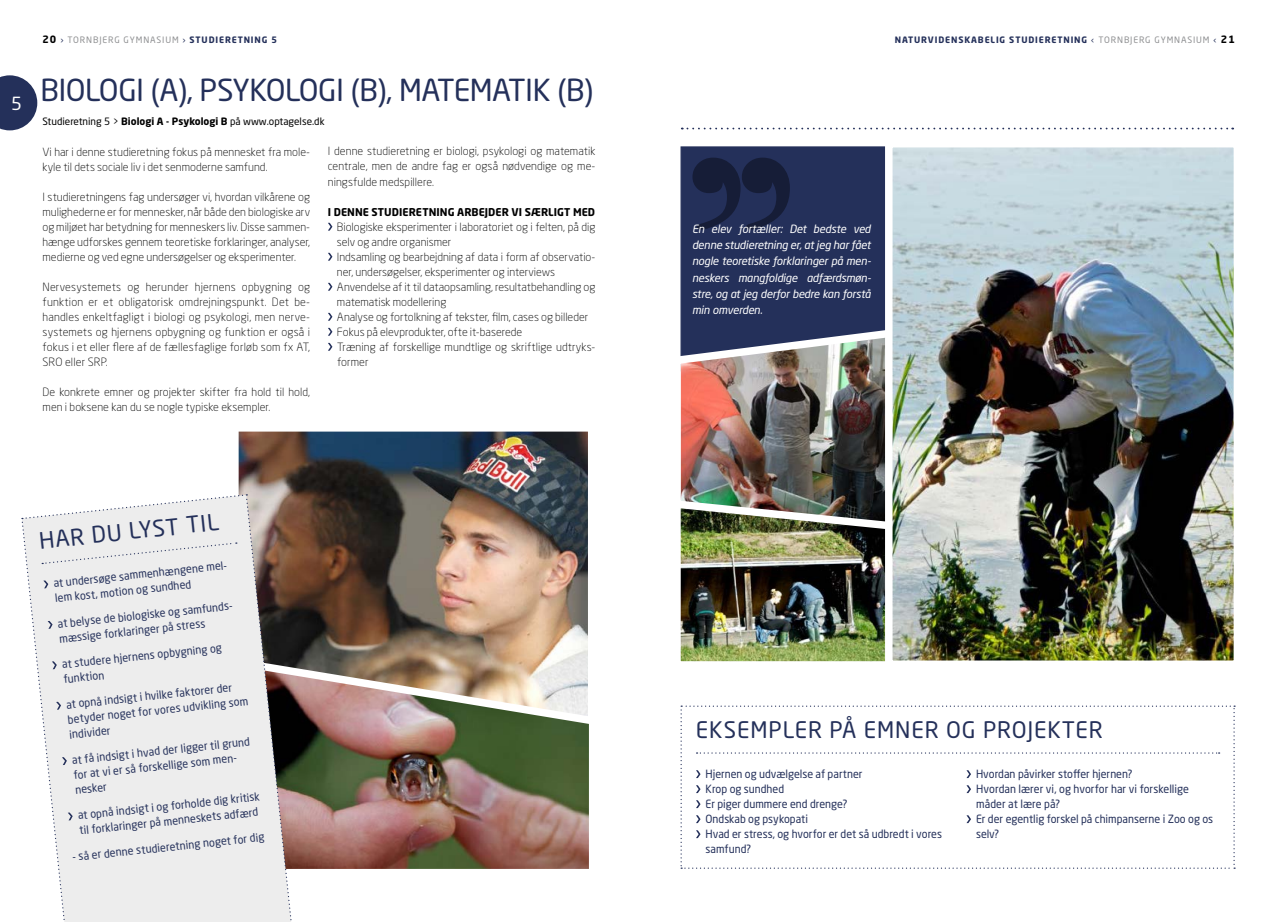
<style>
.page{position:relative;width:1276px;height:922px;background:#fff}
.page>*{position:absolute;margin:0;border:0;box-sizing:border-box;transform-origin:0 0}
.t1{font:30px "Neo Sans Std";letter-spacing:-.015em;color:#24305a}
.t2{font:22.5px "Neo Sans Std";letter-spacing:.04em;color:#24305a}
.t3{font:17.88px "Neo Sans Std";color:#fff}
.t4{font:300 11.25px/15px "Neo Sans Std";color:#000}
.t5{font:11.25px/15px "Neo Sans Std";color:#24305a;scale:.95 1}
.t6{font:italic 11.25px/16.2px "Neo Sans Std";letter-spacing:-.015em;color:#fff;text-align:justify}
.t7{font:700 10.62px "Neo Sans Std";letter-spacing:.005em;color:#000}
.t8{font:10px "Neo Sans Std";color:#000}
.t9{font:700 8.75px "Neo Sans Std";letter-spacing:.1em;color:#24305a}
.t10{font:8.75px "Neo Sans Std";letter-spacing:.1em;color:#8f9092}
.s1{font-weight:700;font-size:10px;color:#000}
.s2{color:#24305a}
.s3{font-weight:700;color:#24305a}
.s4{font-weight:400}
.s5{font-weight:400;color:#8f9092}
.s6{font-size:10px;color:#000}
.s7{font-weight:700}
</style>
<div class="page">
<div style="left:680px;top:146px;width:231px;height:225px;background:#24305a;border:1px solid #24305a"></div>
<img style="left:294px;top:729px;width:293px;height:138px">
<div style="left:255px;top:636px;width:341px;height:240px;border:8px solid #fff"></div>
<img style="left:238px;top:431px;width:358px;height:298px">
<svg style="left:328px;top:223px;width:4px;height:7px"></svg>
<svg style="left:328px;top:253px;width:4px;height:7px"></svg>
<svg style="left:328px;top:283px;width:4px;height:7px"></svg>
<svg style="left:328px;top:313px;width:4px;height:7px"></svg>
<svg style="left:328px;top:328px;width:4px;height:7px"></svg>
<svg style="left:328px;top:343px;width:4px;height:7px"></svg>
<svg style="left:680px;top:705px;width:555px;height:163px"></svg>
<svg style="left:21px;top:494px;width:273px;height:428px;background:#e1dfdf"></svg>
<svg style="left:692px;top:158px;width:98px;height:71px"></svg>
<img style="left:680px;top:534px;width:205px;height:128px">
<img style="left:680px;top:311px;width:205px;height:223px">
<img style="left:894px;top:149px;width:338px;height:510px">
<div style="left:885px;top:140px;width:356px;height:528px;border:8px solid #fff"></div>
<svg style="left:682px;top:128px;width:551px;height:1px"></svg>
<svg style="left:0;top:75px;width:37px;height:55px;background:#475174"></svg>
<h3 class="t3" style="left:11px;top:92px;width:12px">5</h3>
<p class="t10" style="left:43px;top:35px;width:236px"><span class="s1">20</span> <span class="s2">›</span> TORNBJERG GYMNASIUM <span class="s2">›</span> <span class="s3">STUDIERETNING 5</span></p>
<p class="t9" style="left:895px;top:34px;width:341px">NATURVIDENSKABELIG STUDIERETNING <span class="s4">‹</span> <span class="s5">TORNBJERG GYMNASIUM</span> <span class="s4">‹</span> <span class="s6">21</span></p>
<h1 class="t1" style="left:40px;top:72px;width:554px">BIOLOGI (A), PSYKOLOGI (B), MATEMATIK (B)</h1>
<p class="t4" style="left:43px;top:144px;width:269px">Vi har i denne studieretning fokus på mennesket fra mole&shy;kyle til dets sociale liv i det senmoderne samfund.</p>
<p class="t4" style="left:43px;top:189px;width:269px;text-align:justify">I studieretningens fag undersøger vi, hvordan vilkårene og mulighederne er for mennesker, når både den biologiske arv og miljøet har betydning for menneskers liv. Disse sammen&shy;hænge udforskes gennem teoretiske forklaringer, analyser, medierne og ved egne undersøgelser og eksperimenter.</p>
<p class="t4" style="left:43px;top:279px;width:269px;text-align:justify">Nervesystemets og herunder hjernens opbygning og funktion er et obligatorisk omdrejningspunkt. Det be&shy;handles enkeltfagligt i biologi og psykologi, men nerve&shy;systemets og hjernens opbygning og funktion er også i fokus i et eller flere af de fællesfaglige forløb som fx AT, SRO eller SRP.</p>
<p class="t4" style="left:43px;top:384px;width:269px">De konkrete emner og projekter skifter fra hold til hold, men i boksene kan du se nogle typiske eksempler.</p>
<p class="t8" style="left:43px;top:115px;width:284px">Studieretning 5 &gt; <span class="s7">Biologi A - Psykologi B</span> på www.optagelse.dk</p>
<p class="t4" style="left:328px;top:144px;width:269px;text-align:justify">I denne studieretning er biologi, psykologi og matematik centrale, men de andre fag er også nødvendige og me&shy;ningsfulde medspillere.</p>
<p class="t7" style="left:328px;top:205px;width:269px">I DENNE STUDIERETNING ARBEJDER VI SÆRLIGT MED</p>
<p class="t4" style="left:337px;top:219px;width:260px">Biologiske eksperimenter i laboratoriet og i felten, på dig selv og andre organismer<br>Indsamling og bearbejdning af data i form af observatio&shy;ner, undersøgelser, eksperimenter og interviews Anvendelse af it til dataopsamling, resultatbehandling og matematisk modellering<br>Analyse og fortolkning af tekster, film, cases og billeder Fokus på elevprodukter, ofte it-baserede<br>Træning af forskellige mundtlige og skriftlige udtryks&shy;former</p>
<p class="t6" style="left:692px;top:220px;width:180px">En elev fortæller: Det bedste ved denne studieretning er, at jeg har fået nogle teoretiske forklaringer på men&shy;neskers mangfoldige adfærdsmøn&shy;stre, og at jeg derfor bedre kan forstå min omverden.</p>
<h2 class="t2" style="left:38px;top:526px;width:182px;rotate:-6deg">HAR DU LYST TIL</h2>
<p class="t5" style="left:53px;top:575px;width:187px;rotate:-6deg">at undersøge sammenhængene mel&shy;lem kost, motion og sundhed</p>
<p class="t5" style="left:57px;top:616px;width:188px;rotate:-6deg">at belyse de biologiske og samfunds&shy;mæssige forklaringer på stress</p>
<p class="t5" style="left:61px;top:656px;width:171px;rotate:-6deg">at studere hjernens opbygning og funktion</p>
<p class="t5" style="left:65px;top:696px;width:192px;rotate:-6deg">at opnå indsigt i hvilke faktorer der betyder noget for vores udvikling som individer</p>
<p class="t5" style="left:71px;top:752px;width:190px;rotate:-6deg">at få indsigt i hvad der ligger til grund for at vi er så forskellige som men&shy;nesker</p>
<p class="t5" style="left:77px;top:807px;width:194px;rotate:-6deg">at opnå indsigt i og forholde dig kritisk til forklaringer på menneskets adfærd</p>
<p class="t5" style="left:72px;top:849px;width:204px;rotate:-6deg">- så er denne studieretning noget for dig</p>
<h2 class="t2" style="left:696px;top:716px;width:408px">EKSEMPLER PÅ EMNER OG PROJEKTER</h2>
<p class="t5" style="left:705px;top:766px;width:250px">Hjernen og udvælgelse af partner<br>Krop og sundhed<br>Er piger dummere end drenge?<br>Ondskab og psykopati<br>Hvad er stress, og hvorfor er det så udbredt i vores samfund?</p>
<p class="t5" style="left:976px;top:766px;width:251px">Hvordan påvirker stoffer hjernen?<br>Hvordan lærer vi, og hvorfor har vi forskellige måder at lære på?<br>Er der egentlig forskel på chimpanserne i Zoo og os selv?</p>
</div>
